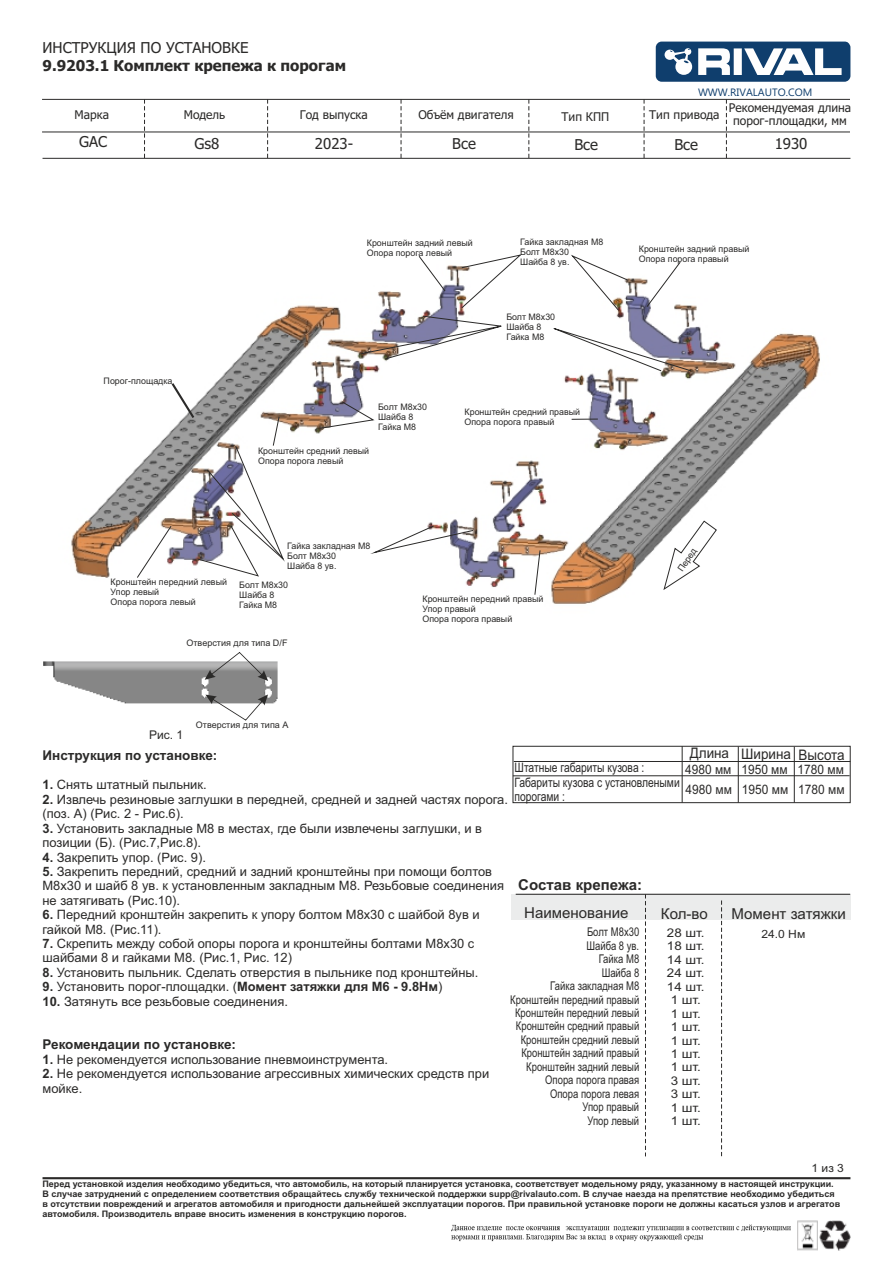
<style>
.page{position:relative;width:893px;height:1263px;background:#fff}
.page>*{position:absolute;margin:0;border:0;box-sizing:border-box;transform-origin:0 0}
.t1{font:15px "Tahoma";color:#2b2a29}
.t2{font:15px "Arial";color:#2b2a29}
.t3{font:700 15px "Tahoma";color:#2b2a29}
.t4{font:700 15px "Arial";color:#2b2a29}
.t5{font:14.55px "Arial";color:#2b2a29;scale:.93 1}
.t6{font:700 13.5px "Arial";color:#2b2a29}
.t7{font:13.05px/14.5px "Arial";color:#2b2a29;scale:.79 1}
.t8{font:13.05px "Arial";color:#2b2a29;scale:.91 1}
.t9{font:12.9px/14.4px "Arial";color:#2b2a29}
.t10{font:12px/13.5px "Arial";color:#2b2a29;text-align:right;scale:.79 1}
.t11{font:12px/13px "Tahoma";color:#2b2a29;text-align:center}
.t12{font:12px/13.5px "Arial";color:#2b2a29;text-align:center;scale:1.11 1}
.t13{font:12px "Arial";color:#2b2a29}
.t14{font:11.4px "Arial";color:#2b2a29;scale:1.06 1}
.t15{font:10.65px "Ebrima";color:#0f3e6d}
.t16{font:700 9px/10.1px "Arial";color:#2b2a29}
.t17{font:9px/10.1px "Arial";color:#2b2a29}
.s1{font-weight:700}
</style>
<div class="page">
<img style="left:71px;top:256px;width:749px;height:348px">
<div style="left:511px;top:894px;width:339px;height:25px;background:#ebecec"></div>
<hr style="left:43px;top:1177px;width:807px;height:2px;background:#2b2a29">
<svg style="left:645px;top:895px;width:1px;height:261px"></svg>
<hr style="left:516px;top:894px;width:334px;height:1px;background:#2b2a29">
<svg style="left:721px;top:900px;width:1px;height:256px"></svg>
<svg style="left:144px;top:100px;width:1px;height:58px"></svg>
<svg style="left:267px;top:100px;width:1px;height:58px"></svg>
<svg style="left:401px;top:100px;width:1px;height:58px"></svg>
<svg style="left:528px;top:100px;width:1px;height:58px"></svg>
<svg style="left:644px;top:100px;width:1px;height:58px"></svg>
<hr style="left:42px;top:99px;width:808px;height:1px;background:#2b2a29">
<hr style="left:42px;top:132px;width:808px;height:1px;background:#2b2a29">
<svg style="left:656px;top:42px;width:194px;height:40px"></svg>
<svg style="left:726px;top:100px;width:1px;height:58px"></svg>
<img style="left:797px;top:1220px;width:53px;height:30px">
<img style="left:451px;top:1220px;width:350px;height:26px">
<hr style="left:513px;top:775px;width:337px;height:1px;background:#2b2a29">
<div style="left:513px;top:746px;width:338px;height:57px;border:1px solid #2b2a29"></div>
<hr style="left:514px;top:761px;width:336px;height:1px;background:#2b2a29">
<hr style="left:682px;top:746px;width:1px;height:57px;background:#2b2a29">
<hr style="left:738px;top:746px;width:1px;height:57px;background:#2b2a29">
<hr style="left:794px;top:747px;width:1px;height:56px;background:#2b2a29">
<hr style="left:43px;top:158px;width:807px;height:1px;background:#2b2a29">
<img style="left:43px;top:661px;width:235px;height:43px">
<svg style="left:205px;top:694px;width:63px;height:27px"></svg>
<svg style="left:205px;top:652px;width:63px;height:29px"></svg>
<svg style="left:663px;top:520px;width:54px;height:71px"></svg>
<svg style="left:534px;top:550px;width:6px;height:45px"></svg>
<svg style="left:372px;top:526px;width:101px;height:27px"></svg>
<svg style="left:137px;top:381px;width:147px;height:197px"></svg>
<svg style="left:572px;top:419px;width:26px;height:1px"></svg>
<svg style="left:320px;top:401px;width:54px;height:28px"></svg>
<svg style="left:419px;top:256px;width:26px;height:35px"></svg>
<svg style="left:646px;top:262px;width:35px;height:45px"></svg>
<svg style="left:571px;top:255px;width:58px;height:56px"></svg>
<svg style="left:461px;top:254px;width:60px;height:54px"></svg>
<svg style="left:546px;top:326px;width:145px;height:45px"></svg>
<svg style="left:361px;top:316px;width:148px;height:43px"></svg>
<p class="t1" style="left:43px;top:42px;width:207px">ИНСТРУКЦИЯ ПО УСТАНОВКЕ</p>
<p class="t3" style="left:43px;top:60px;width:305px">9.9203.1 Комплект крепежа к порогам</p>
<p class="t15" style="left:698px;top:88px;width:116px">WWW.RIVALAUTO.COM</p>
<p class="t11" style="left:75px;top:109px;width:36px">Марка</p>
<p class="t11" style="left:184px;top:109px;width:43px">Модель</p>
<p class="t11" style="left:300px;top:109px;width:70px">Год выпуска</p>
<p class="t11" style="left:418px;top:109px;width:97px">Объём двигателя</p>
<p class="t11" style="left:562px;top:111px;width:49px">Тип КПП</p>
<p class="t11" style="left:649px;top:109px;width:72px">Тип привода</p>
<p class="t1" style="left:79px;top:135px;width:30px">GAC</p>
<p class="t1" style="left:194px;top:138px;width:26px">Gs8</p>
<p class="t1" style="left:315px;top:138px;width:40px">2023-</p>
<p class="t1" style="left:452px;top:138px;width:25px">Все</p>
<p class="t1" style="left:574px;top:138px;width:25px">Все</p>
<p class="t1" style="left:674px;top:138px;width:25px">Все</p>
<p class="t11" style="left:729px;top:102px;width:124px">Рекомендуемая длина порог-площадки, мм</p>
<p class="t1" style="left:775px;top:138px;width:34px">1930</p>
<p class="t17" style="left:104px;top:376px;width:70px">Порог-площадка</p>
<p class="t17" style="left:367px;top:239px;width:107px">Кронштейн задний левый<br>Опора порога левый</p>
<p class="t17" style="left:520px;top:238px;width:85px">Гайка закладная М8<br>Болт М8х30<br>Шайба 8 ув.</p>
<p class="t17" style="left:506px;top:313px;width:50px">Болт М8х30<br>Шайба 8<br>Гайка М8</p>
<p class="t17" style="left:258px;top:446px;width:113px">Кронштейн средний левый<br>Опора порога левый</p>
<p class="t17" style="left:378px;top:402px;width:50px">Болт М8х30<br>Шайба 8<br>Гайка М8</p>
<p class="t17" style="left:465px;top:408px;width:117px">Кронштейн средний правый<br>Опора порога правый</p>
<p class="t17" style="left:111px;top:577px;width:118px">Кронштейн передний левый<br>Упор левый<br>Опора порога левый</p>
<p class="t17" style="left:287px;top:542px;width:85px">Гайка закладная М8<br>Болт М8х30<br>Шайба 8 ув.</p>
<p class="t17" style="left:239px;top:580px;width:50px">Болт М8х30<br>Шайба 8<br>Гайка М8</p>
<p class="t17" style="left:422px;top:594px;width:122px">Кронштейн передний правый<br>Упор правый<br>Опора порога правый</p>
<p class="t17" style="left:186px;top:639px;width:103px">Отверстия для типа D/F</p>
<p class="t13" style="left:149px;top:730px;width:36px">Рис. 1</p>
<p class="t17" style="left:196px;top:721px;width:94px">Отверстия для типа А</p>
<p class="t17" style="left:639px;top:245px;width:112px">Кронштейн задний правый<br>Опора порога правый</p>
<p class="t17" style="left:676px;top:568px;width:28px;rotate:-56deg">Перед</p>
<p class="t5" style="left:690px;top:748px;width:168px">Длина Ширина Высота</p>
<p class="t8" style="left:686px;top:785px;width:176px">4980 мм 1950 мм 1780 мм</p>
<p class="t6" style="left:43px;top:750px;width:176px">Инструкция по установке:</p>
<p class="t9" style="left:43px;top:779px;width:166px"><span class="s1">1.</span> Снять штатный пыльник.</p>
<p class="t9" style="left:43px;top:793px;width:467px"><span class="s1">2.</span> Извлечь резиновые заглушки в передней, средней и задней частях порога. (поз. А) (Рис. 2 - Рис.6).</p>
<p class="t9" style="left:43px;top:822px;width:441px"><span class="s1">3.</span> Установить закладные М8 в местах, где были извлечены заглушки, и в позиции (Б). (Рис.7,Рис.8).</p>
<p class="t9" style="left:43px;top:851px;width:165px"><span class="s1">4.</span> Закрепить упор. (Рис. 9).</p>
<p class="t9" style="left:43px;top:865px;width:463px"><span class="s1">5.</span> Закрепить передний, средний и задний кронштейны при помощи болтов<br>М8х30 и шайб 8 ув. к установленным закладным М8. Резьбовые соединения не затягивать (Рис.10).</p>
<p class="t9" style="left:43px;top:908px;width:439px"><span class="s1">6.</span> Передний кронштейн закрепить к упору болтом М8х30 с шайбой 8ув и гайкой М8. (Рис.11).</p>
<p class="t9" style="left:43px;top:937px;width:433px"><span class="s1">7.</span> Скрепить между собой опоры порога и кронштейны болтами М8х30 с шайбами 8 и гайками М8. (Рис.1, Рис. 12)</p>
<p class="t9" style="left:43px;top:966px;width:437px"><span class="s1">8.</span> Установить пыльник. Сделать отверстия в пыльнике под кронштейны.</p>
<p class="t9" style="left:43px;top:981px;width:401px"><span class="s1">9.</span> Установить порог-площадки. (<span class="s1">Момент затяжки для М6 - 9.8Нм</span>)</p>
<p class="t9" style="left:43px;top:995px;width:247px"><span class="s1">10.</span> Затянуть все резьбовые соединения.</p>
<p class="t6" style="left:43px;top:1039px;width:195px">Рекомендации по установке:</p>
<p class="t9" style="left:43px;top:1053px;width:347px"><span class="s1">1.</span> Не рекомендуется использование пневмоинструмента.</p>
<p class="t9" style="left:42px;top:1068px;width:448px"><span class="s1">2.</span> Не рекомендуется использование агрессивных химических средств при мойке.</p>
<p class="t7" style="left:515px;top:762px;width:166px">Штатные габариты кузова :</p>
<p class="t8" style="left:685px;top:764px;width:176px">4980 мм 1950 мм 1780 мм</p>
<p class="t7" style="left:514px;top:776px;width:211px">Габариты кузова с установлеными порогами :</p>
<p class="t4" style="left:518px;top:879px;width:125px">Состав крепежа:</p>
<p class="t10" style="left:510px;top:926px;width:165px">Болт М8х30<br>Шайба 8 ув.<br>Гайка М8<br>Шайба 8<br>Гайка закладная М8<br>Кронштейн передний правый<br>Кронштейн передний левый<br>Кронштейн средний правый<br>Кронштейн средний левый<br>Кронштейн задний правый<br>Кронштейн задний левый<br>Опора порога правая<br>Опора порога левая<br>Упор правый<br>Упор левый</p>
<p class="t12" style="left:667px;top:927px;width:35px">28 шт.<br>18 шт.<br>14 шт.<br>24 шт.<br>14 шт.<br>1 шт.<br>1 шт.<br>1 шт.<br>1 шт.<br>1 шт.<br>1 шт.<br>3 шт.<br>3 шт.<br>1 шт.<br>1 шт.</p>
<p class="t2" style="left:524px;top:907px;width:106px">Наименование</p>
<p class="t2" style="left:661px;top:908px;width:48px">Кол-во</p>
<p class="t2" style="left:731px;top:908px;width:116px">Момент затяжки</p>
<p class="t14" style="left:761px;top:929px;width:43px">24.0 Нм</p>
<p class="t14" style="left:811px;top:1163px;width:32px">1 из 3</p>
<p class="t16" style="left:43px;top:1180px;width:799px">Перед установкой изделия необходимо убедиться, что автомобиль, на который планируется установка, соответствует модельному ряду, указанному в настоящей инструкции.<br>В случае затруднений с определением соответствия обращайтесь службу технической поддержки supp@rivalauto.com. В случае наезда на препятствие необходимо убедиться в отсутствии повреждений и агрегатов автомобиля и пригодности дальнейшей эксплуатации порогов. При правильной установке пороги не должны касаться узлов и агрегатов автомобиля. Производитель вправе вносить изменения в конструкцию порогов.</p>
</div>
